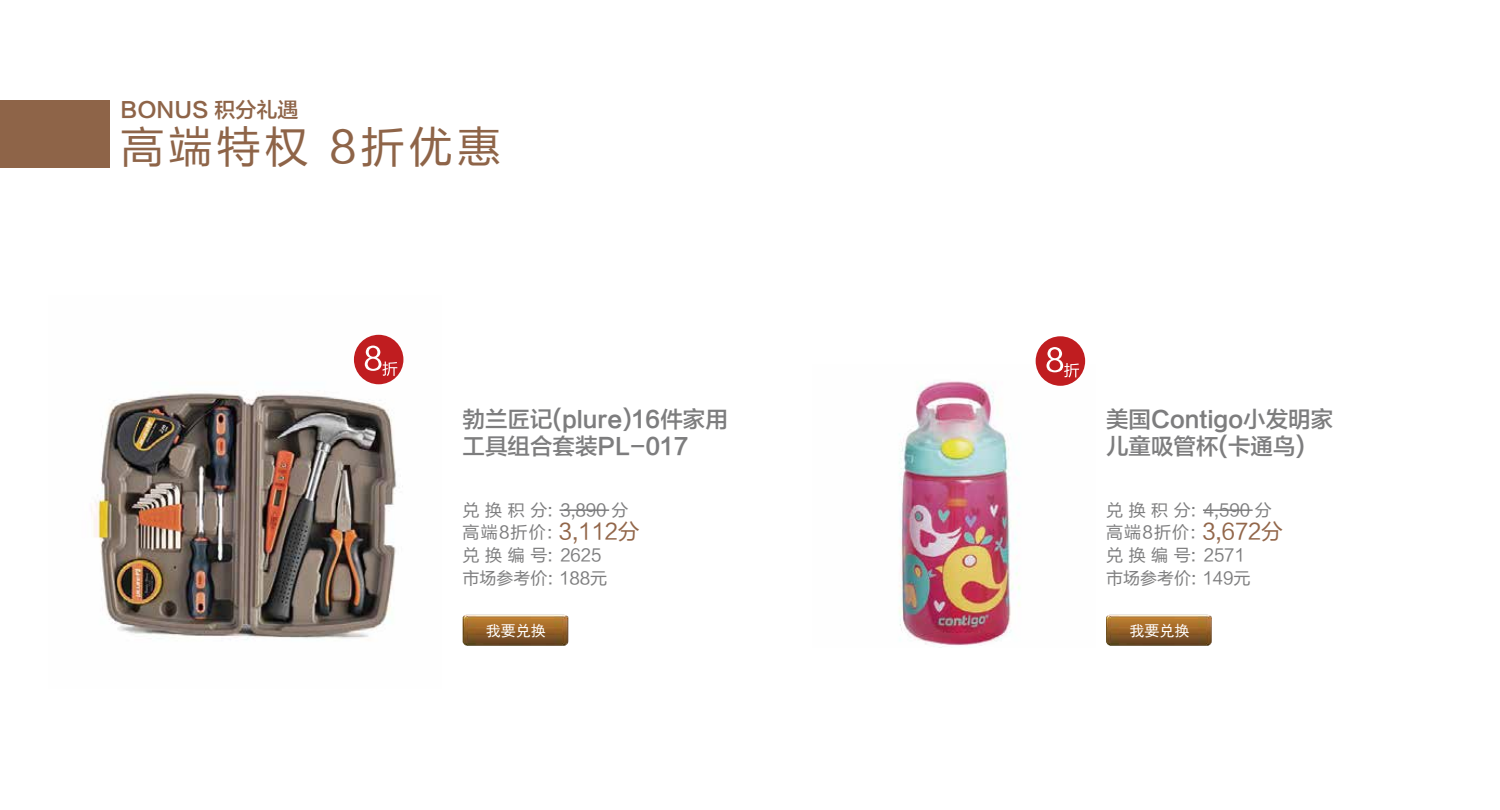
<style>
.page{position:relative;width:1500px;height:810px;background:#fff}
.page>*{position:absolute;margin:0;border:0;box-sizing:border-box;transform-origin:0 0}
.t1{font:43.8px "FZLTHJW GB1 0";letter-spacing:.1em;color:#8e6448}
.t2{font:22.5px/27px "FZLTZHK GBK1 0";color:#7d7d7e}
.t3{font:21.9px "FZLTHJW GB1 0";color:#92664a}
.t4{font:21px "FZLTZHK GBK1 0";color:#8e6448}
.t5{font:16.95px "FZLTHJW GB1 0";color:#7d7d7e}
.t6{font:16.95px/22px "FZLTHJW GB1 0";letter-spacing:.07em;color:#7d7d7e}
.t7{font:16.95px "FZLTHJW GB1 0";letter-spacing:.165em;color:#7d7d7e}
.t8{font:15px "Sim Hei";color:#fff}
</style>
<div class="page">
<img style="left:899px;top:366px;width:186px;height:280px">
<img style="left:91px;top:334px;width:313px;height:306px">
<img style="left:463px;top:615px;width:105px;height:31px">
<hr style="left:560px;top:509px;width:49px;height:2px;background:#7d7d7e">
<div style="left:354px;top:335px;width:49px;height:49px;background:#c01d20;border-radius:50%"></div>
<svg style="left:365px;top:346px;width:32px;height:30px"></svg>
<img style="left:1106px;top:615px;width:106px;height:31px">
<hr style="left:1203px;top:509px;width:50px;height:2px;background:#7d7d7e">
<div style="left:1036px;top:336px;width:49px;height:50px;background:#c01d20;border-radius:50%"></div>
<svg style="left:1046px;top:347px;width:33px;height:31px"></svg>
<div style="left:0;top:100px;width:110px;height:67px;background:#8e6448"></div>
<p class="t4" style="left:121px;top:98px;width:180px">BONUS 积分礼遇</p>
<h1 class="t1" style="left:120px;top:123px;width:382px">高端特权 8折优惠</h1>
<p class="t2" style="left:463px;top:406px;width:267px">勃兰匠记(plure)16件家用工具组合套装PL-017</p>
<p class="t2" style="left:1106px;top:406px;width:229px">美国Contigo小发明家儿童吸管杯(卡通鸟)</p>
<p class="t6" style="left:463px;top:499px;width:92px">兑换积分:高端8折价:</p>
<p class="t5" style="left:560px;top:501px;width:69px">3,890 分</p>
<p class="t3" style="left:559px;top:520px;width:82px">3,112分</p>
<p class="t7" style="left:463px;top:546px;width:140px">兑换编号: 2625</p>
<p class="t6" style="left:1106px;top:499px;width:92px">兑换积分:高端8折价:</p>
<p class="t5" style="left:1204px;top:501px;width:69px">4,590 分</p>
<p class="t3" style="left:1202px;top:520px;width:82px">3,672分</p>
<p class="t7" style="left:1106px;top:546px;width:140px">兑换编号: 2571</p>
<p class="t5" style="left:463px;top:569px;width:146px">市场参考价: 188元</p>
<p class="t5" style="left:1106px;top:569px;width:146px">市场参考价: 149元</p>
<p class="t8" style="left:486px;top:623px;width:61px">我要兑换</p>
<p class="t8" style="left:1129px;top:623px;width:61px">我要兑换</p>
</div>
